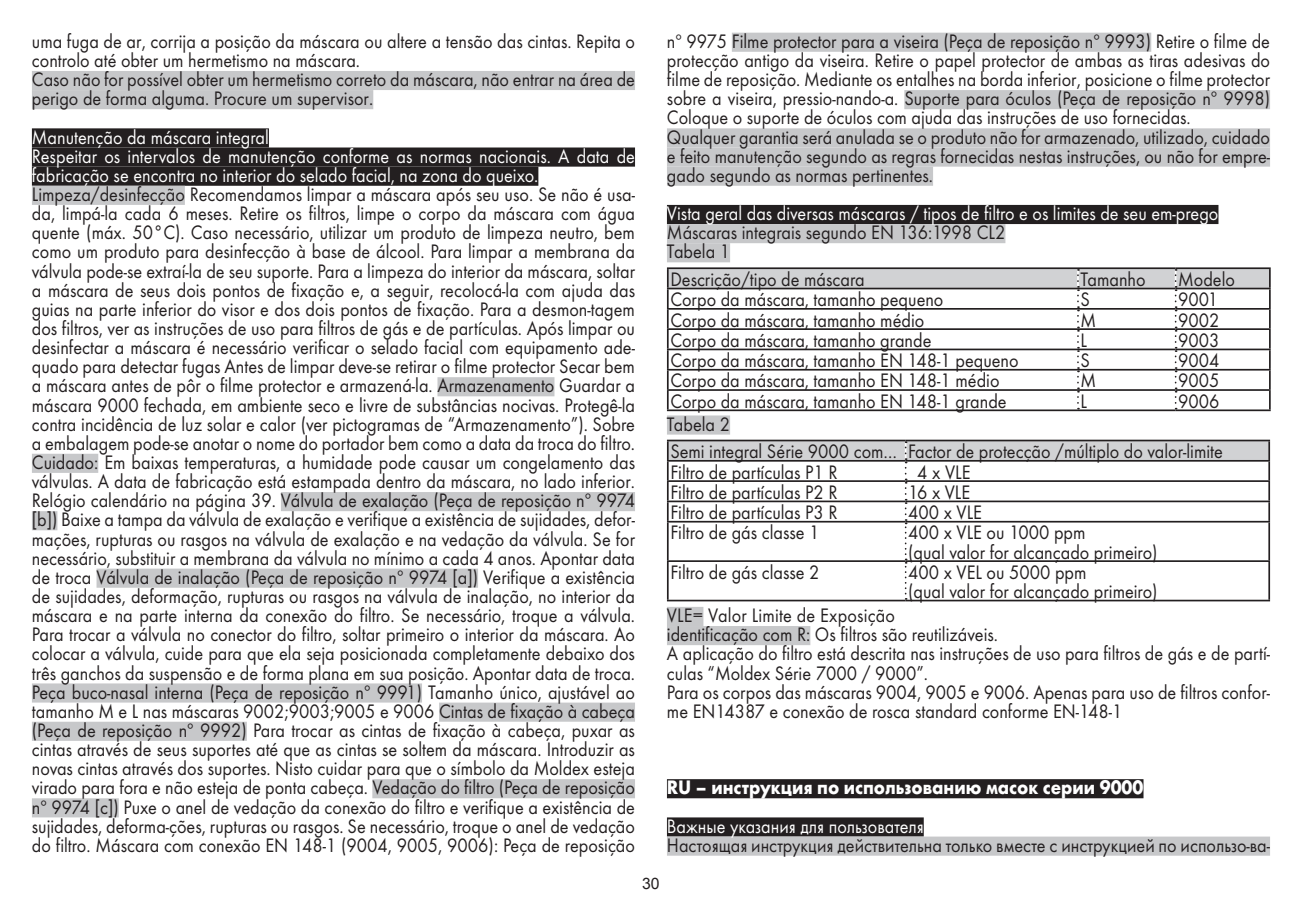
<style>
.page{position:relative;width:1302px;height:906px;background:#fff}
.page>*{position:absolute;margin:0;border:0;box-sizing:border-box;transform-origin:0 0}
.t1{font:20.25px/19.1px "Futura TCE Boo";color:#231f20;scale:.9 1}
.t2{font:20.25px/19.1px "Futura TCE Boo";color:#fff;scale:.9 1}
.t3{font:20.25px "Futura TCY Boo";color:#231f20;scale:.9 1}
.t4{font:700 20.25px "Futura TCY";color:#fff;scale:.9 1}
.t5{font:20.25px "Futura TCY Boo";color:#fff;scale:.9 1}
.t6{font:15.75px "Arial";color:#231f20}
</style>
<div class="page">
<div style="left:32px;top:71px;width:603px;height:19px;background:#c7c8ca"></div>
<div style="left:32px;top:90px;width:341px;height:19px;background:#c7c8ca"></div>
<div style="left:32px;top:128px;width:237px;height:19px;background:#231f20"></div>
<div style="left:32px;top:147px;width:603px;height:20px;background:#231f20"></div>
<div style="left:32px;top:167px;width:506px;height:19px;background:#231f20"></div>
<div style="left:32px;top:186px;width:153px;height:19px;background:#c7c8ca"></div>
<div style="left:437px;top:377px;width:117px;height:19px;background:#c7c8ca"></div>
<div style="left:32px;top:454px;width:66px;height:19px;background:#c7c8ca"></div>
<div style="left:281px;top:492px;width:354px;height:19px;background:#c7c8ca"></div>
<div style="left:32px;top:511px;width:25px;height:19px;background:#c7c8ca"></div>
<div style="left:96px;top:568px;width:382px;height:20px;background:#c7c8ca"></div>
<div style="left:32px;top:683px;width:390px;height:19px;background:#c7c8ca"></div>
<div style="left:439px;top:702px;width:196px;height:19px;background:#c7c8ca"></div>
<div style="left:32px;top:721px;width:215px;height:20px;background:#c7c8ca"></div>
<div style="left:372px;top:779px;width:263px;height:19px;background:#c7c8ca"></div>
<div style="left:32px;top:798px;width:87px;height:19px;background:#c7c8ca"></div>
<div style="left:731px;top:33px;width:419px;height:19px;background:#c7c8ca"></div>
<div style="left:904px;top:90px;width:365px;height:19px;background:#c7c8ca"></div>
<div style="left:666px;top:128px;width:603px;height:19px;background:#c7c8ca"></div>
<div style="left:666px;top:147px;width:603px;height:20px;background:#c7c8ca"></div>
<div style="left:666px;top:167px;width:266px;height:19px;background:#c7c8ca"></div>
<div style="left:666px;top:205px;width:552px;height:19px;background:#231f20"></div>
<div style="left:666px;top:224px;width:339px;height:19px;background:#c7c8ca"></div>
<div style="left:666px;top:243px;width:64px;height:19px;background:#c7c8ca"></div>
<div style="left:666px;top:415px;width:64px;height:19px;background:#c7c8ca"></div>
<div style="left:666px;top:607px;width:37px;height:19px;background:#c7c8ca"></div>
<div style="left:666px;top:626px;width:144px;height:19px;background:#c7c8ca"></div>
<div style="left:666px;top:779px;width:477px;height:19px;background:#231f20"></div>
<div style="left:666px;top:817px;width:257px;height:19px;background:#231f20"></div>
<div style="left:666px;top:836px;width:603px;height:19px;background:#c7c8ca"></div>
<hr style="left:666px;top:267px;width:411px;height:2px;background:#231f20">
<hr style="left:1077px;top:267px;width:98px;height:2px;background:#231f20">
<hr style="left:1175px;top:267px;width:95px;height:2px;background:#231f20">
<hr style="left:666px;top:409px;width:411px;height:2px;background:#231f20">
<hr style="left:1077px;top:409px;width:98px;height:2px;background:#231f20">
<hr style="left:1175px;top:409px;width:95px;height:2px;background:#231f20">
<svg style="left:666px;top:268px;width:604px;height:141px"></svg>
<hr style="left:666px;top:600px;width:239px;height:1px;background:#231f20">
<hr style="left:905px;top:600px;width:364px;height:1px;background:#231f20">
<svg style="left:666px;top:440px;width:603px;height:160px"></svg>
<p class="t1" style="left:32px;top:31px;width:671px">uma fuga de ar, corrija a posição da máscara ou altere a tensão das cintas. Repita o controlo até obter um hermetismo na máscara.<br>Caso não for possível obter um hermetismo correto da máscara, não entrar na área de perigo de forma alguma. Procure um supervisor.</p>
<p class="t2" style="left:32px;top:127px;width:671px">Manutenção da máscara integral<br>Respeitar os intervalos de manutenção conforme as normas nacionais. A data de fabricação se encontra no interior do selado facial, na zona do queixo.</p>
<p class="t1" style="left:32px;top:184px;width:671px;text-align:justify">Limpeza/desinfecção Recomendamos limpar a máscara após seu uso. Se não é usa&shy;da, limpá-la cada 6 meses. Retire os filtros, limpe o corpo da máscara com água quente (máx. 50°C). Caso necessário, utilizar um produto de limpeza neutro, bem como um produto para desinfecção à base de álcool. Para limpar a membrana da válvula pode-se extraí-la de seu suporte. Para a limpeza do interior da máscara, soltar a máscara de seus dois pontos de fixação e, a seguir, recolocá-la com ajuda das guias na parte inferior do visor e dos dois pontos de fixação. Para a desmon-tagem dos filtros, ver as instruções de uso para filtros de gás e de partículas. Após limpar ou desinfectar a máscara é necessário verificar o selado facial com equipamento ade&shy;quado para detectar fugas Antes de limpar deve-se retirar o filme protector Secar bem a máscara antes de pôr o filme protector e armazená-la. Armazenamento Guardar a máscara 9000 fechada, em ambiente seco e livre de substâncias nocivas. Protegê-la contra incidência de luz solar e calor (ver pictogramas de “Armazenamento”). Sobre a embalagem pode-se anotar o nome do portador bem como a data da troca do filtro.<br>Cuidado: Em baixas temperaturas, a humidade pode causar um congelamento das válvulas. A data de fabricação está estampada dentro da máscara, no lado inferior.<br>Relógio calendário na página 39. Válvula de exalação (Peça de reposição nº 9974 [b]) Baixe a tampa da válvula de exalação e verifique a existência de sujidades, defor&shy;mações, rupturas ou rasgos na válvula de exalação e na vedação da válvula. Se for necessário, substituir a membrana da válvula no mínimo a cada 4 anos. Apontar data de troca Válvula de inalação (Peça de reposição nº 9974 [a]) Verifique a existência de sujidades, deformação, rupturas ou rasgos na válvula de inalação, no interior da máscara e na parte interna da conexão do filtro. Se necessário, troque a válvula.<br>Para trocar a válvula no conector do filtro, soltar primeiro o interior da máscara. Ao colocar a válvula, cuide para que ela seja posicionada completamente debaixo dos três ganchos da suspensão e de forma plana em sua posição. Apontar data de troca.<br>Peça buco-nasal interna (Peça de reposição nº 9991) Tamanho único, ajustável ao tamanho M e L nas máscaras 9002;9003;9005 e 9006 Cintas de fixação à cabeça (Peça de reposição nº 9992) Para trocar as cintas de fixação à cabeça, puxar as cintas através de seus suportes até que as cintas se soltem da máscara. Introduzir as novas cintas através dos suportes. Nisto cuidar para que o símbolo da Moldex esteja virado para fora e não esteja de ponta cabeça. Vedação do filtro (Peça de reposição nº 9974 [c]) Puxe o anel de vedação da conexão do filtro e verifique a existência de sujidades, deforma-ções, rupturas ou rasgos. Se necessário, troque o anel de vedação do filtro. Máscara com conexão EN 148-1 (9004, 9005, 9006): Peça de reposição</p>
<p class="t1" style="left:666px;top:31px;width:671px">nº 9975 Filme protector para a viseira (Peça de reposição nº 9993) Retire o filme de protecção antigo da viseira. Retire o papel protector de ambas as tiras adesivas do filme de reposição. Mediante os entalhes na borda inferior, posicione o filme protector sobre a viseira, pressio-nando-a. Suporte para óculos (Peça de reposição nº 9998)<br>Coloque o suporte de óculos com ajuda das instruções de uso fornecidas.<br>Qualquer garantia será anulada se o produto não for armazenado, utilizado, cuidado e feito manutenção segundo as regras fornecidas nestas instruções, ou não for empre&shy;gado segundo as normas pertinentes.</p>
<p class="t2" style="left:666px;top:204px;width:614px">Vista geral das diversas máscaras / tipos de filtro e os limites de seu em-prego</p>
<p class="t1" style="left:666px;top:223px;width:377px">Máscaras integrais segundo EN 136:1998 CL2<br>Tabela 1</p>
<p class="t1" style="left:670px;top:269px;width:217px">Descrição/tipo de máscara</p>
<p class="t1" style="left:1080px;top:269px;width:74px">Tamanho</p>
<p class="t1" style="left:1177px;top:269px;width:65px">Modelo</p>
<p class="t1" style="left:670px;top:290px;width:305px">Corpo da máscara, tamanho pequeno</p>
<p class="t1" style="left:1080px;top:290px;width:12px">S</p>
<p class="t1" style="left:1177px;top:290px;width:46px">9001</p>
<p class="t1" style="left:670px;top:310px;width:284px">Corpo da máscara, tamanho médio</p>
<p class="t1" style="left:1080px;top:310px;width:19px">M</p>
<p class="t1" style="left:1177px;top:310px;width:47px">9002</p>
<p class="t1" style="left:670px;top:330px;width:291px">Corpo da máscara, tamanho grande</p>
<p class="t1" style="left:1080px;top:330px;width:9px">L</p>
<p class="t1" style="left:1177px;top:330px;width:47px">9003</p>
<p class="t1" style="left:670px;top:351px;width:388px">Corpo da máscara, tamanho EN 148-1 pequeno</p>
<p class="t1" style="left:1080px;top:351px;width:12px">S</p>
<p class="t1" style="left:1177px;top:351px;width:47px">9004</p>
<p class="t1" style="left:670px;top:371px;width:367px">Corpo da máscara, tamanho EN 148-1 médio</p>
<p class="t1" style="left:1080px;top:371px;width:19px">M</p>
<p class="t1" style="left:1177px;top:371px;width:47px">9005</p>
<p class="t1" style="left:670px;top:391px;width:375px">Corpo da máscara, tamanho EN 148-1 grande</p>
<p class="t1" style="left:1080px;top:391px;width:9px">L</p>
<p class="t1" style="left:1177px;top:391px;width:47px">9006</p>
<p class="t1" style="left:666px;top:410px;width:619px;line-height:27.7px">Tabela 2<br>Semi integral Série 9000 com… Factor de protecção /múltiplo do valor-limite</p>
<p class="t1" style="left:670px;top:462px;width:187px">Filtro de partículas P1 R</p>
<p class="t1" style="left:917px;top:462px;width:61px">4 x VLE</p>
<p class="t1" style="left:670px;top:482px;width:187px">Filtro de partículas P2 R</p>
<p class="t1" style="left:908px;top:482px;width:70px">16 x VLE</p>
<p class="t1" style="left:670px;top:503px;width:187px">Filtro de partículas P3 R</p>
<p class="t1" style="left:908px;top:503px;width:83px">400 x VLE</p>
<p class="t1" style="left:670px;top:523px;width:167px">Filtro de gás classe 1</p>
<p class="t1" style="left:908px;top:523px;width:278px">400 x VLE ou 1000 ppm<br>(qual valor for alcançado primeiro)</p>
<p class="t1" style="left:670px;top:562px;width:167px">Filtro de gás classe 2</p>
<p class="t1" style="left:908px;top:562px;width:278px">400 x VEL ou 5000 ppm<br>(qual valor for alcançado primeiro)</p>
<p class="t1" style="left:666px;top:605px;width:671px">VLE= Valor Limite de Exposição<br>identificação com R: Os filtros são reutilizáveis.<br>A aplicação do filtro está descrita nas instruções de uso para filtros de gás e de partí&shy;culas “Moldex Série 7000 / 9000”.<br>Para os corpos das máscaras 9004, 9005 e 9006. Apenas para uso de filtros confor&shy;me EN14387 e conexão de rosca standard conforme EN-148-1</p>
<p class="t4" style="left:666px;top:775px;width:531px">RU – инструкция по использованию масок серии 9000</p>
<p class="t5" style="left:666px;top:814px;width:287px">Важные указания для пользователя</p>
<p class="t3" style="left:666px;top:834px;width:671px">Настоящая инструкция действительна только вместе с инструкцией по использо-ва-</p>
<p class="t6" style="left:642px;top:873px;width:19px">30</p>
</div>
